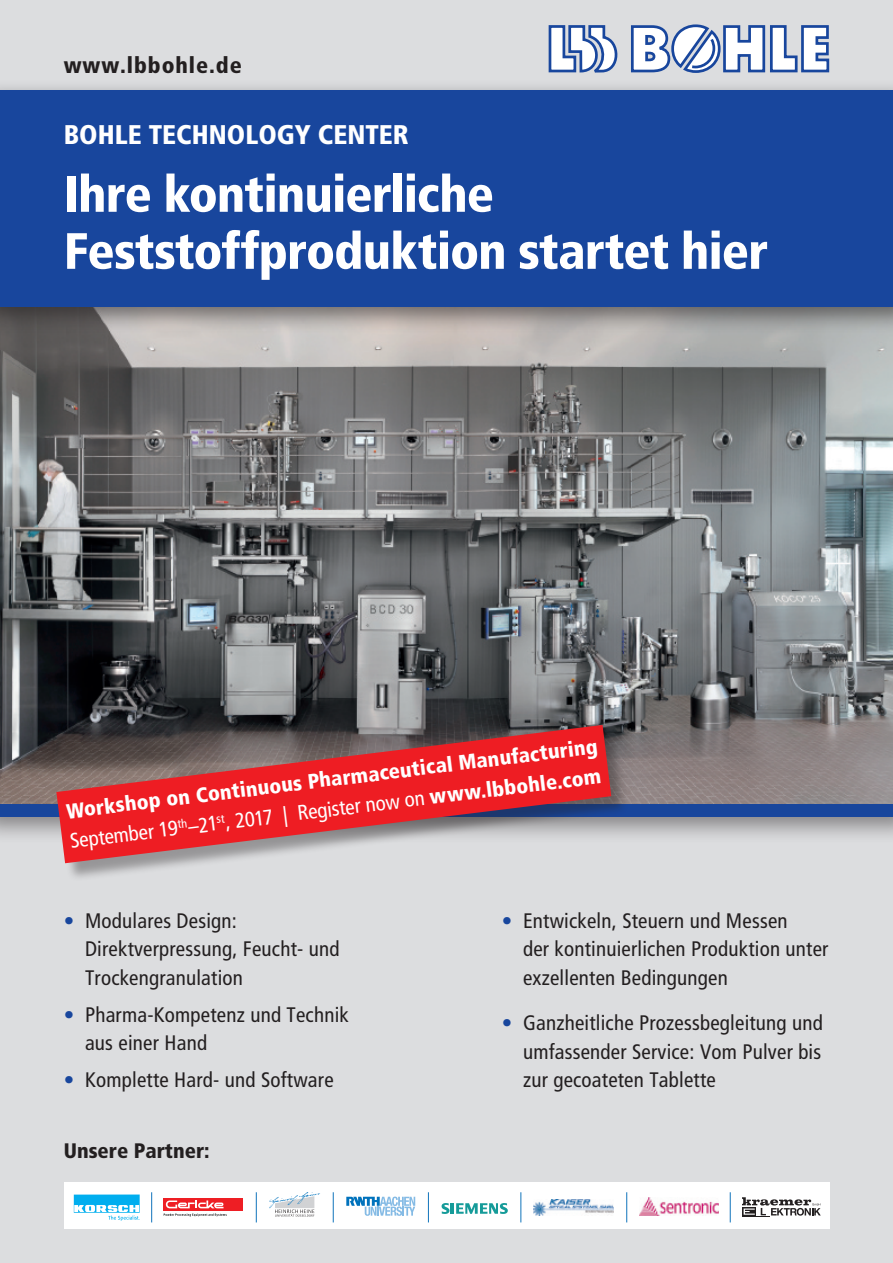
<style>
.page{position:relative;width:893px;height:1263px;background:#dcdddf}
.page>*{position:absolute;margin:0;border:0;box-sizing:border-box;transform-origin:0 0}
.t1{font:900 condensed 51px/57px "Frutiger";letter-spacing:-.015em;color:#fff}
.t2{font:900 condensed 27px "Frutiger";color:#fff}
.t3{font:900 condensed 22.5px "Frutiger";letter-spacing:.04em;color:#231f20}
.t4{font:condensed 21px/28.5px "Frutiger";letter-spacing:.01em;color:#231f20}
.t5{font:900 condensed 21px/30px "Frutiger";color:#fff}
.t6{font:900 condensed 21px "Frutiger";color:#231f20}
.s1{font-weight:400}
.s2{color:#18469d}
</style>
<div class="page">
<img style="left:0;top:334px;width:893px;height:469px">
<div style="left:58px;top:728px;width:571px;height:154px;background:#231f20;opacity:.37"></div>
<svg style="left:56px;top:725px;width:555px;height:138px;background:#bc4f53"></svg>
<svg style="left:548px;top:25px;width:70px;height:48px"></svg>
<svg style="left:631px;top:24px;width:199px;height:49px"></svg>
<div style="left:0;top:80px;width:893px;height:254px;background:#231f20;opacity:.57"></div>
<div style="left:0;top:90px;width:893px;height:217px;background:#18469d"></div>
<div style="left:64px;top:1183px;width:765px;height:46px;background:#fff"></div>
<hr style="left:151px;top:1192px;width:1px;height:30px;background:#1073bb">
<svg style="left:269px;top:1192px;width:51px;height:25px"></svg>
<div style="left:74px;top:1194px;width:66px;height:19px;background:#00aeef"></div>
<svg style="left:74px;top:1205px;width:65px;height:16px"></svg>
<hr style="left:626px;top:1192px;width:1px;height:30px;background:#1073bb">
<img style="left:534px;top:1199px;width:80px;height:17px">
<hr style="left:256px;top:1192px;width:1px;height:30px;background:#1073bb">
<div style="left:164px;top:1198px;width:79px;height:13px;background:#ee1e24"></div>
<svg style="left:164px;top:1200px;width:63px;height:16px"></svg>
<svg style="left:742px;top:1197px;width:79px;height:19px"></svg>
<hr style="left:521px;top:1192px;width:1px;height:30px;background:#1073bb">
<svg style="left:442px;top:1203px;width:66px;height:11px"></svg>
<hr style="left:730px;top:1192px;width:1px;height:30px;background:#1073bb">
<img style="left:639px;top:1198px;width:79px;height:17px">
<hr style="left:333px;top:1192px;width:1px;height:30px;background:#1073bb">
<svg style="left:346px;top:1196px;width:69px;height:20px"></svg>
<hr style="left:428px;top:1192px;width:1px;height:30px;background:#1073bb">
<p class="t3" style="left:64px;top:52px;width:179px">www.lbbohle.de</p>
<p class="t2" style="left:64px;top:119px;width:347px">BOHLE TECHNOLOGY CENTER</p>
<h1 class="t1" style="left:64px;top:165px;width:706px">Ihre kontinuierliche<br>Feststoffproduktion startet hier</h1>
<p class="t5" style="left:65px;top:796px;width:536px;rotate:-7deg">Workshop on Continuous Pharmaceutical Manufacturing<br><span class="s1">September 19</span><sup>th</sup><span class="s1">–21</span><sup>st</sup><span class="s1">, 2017 | Register now on</span> www.lbbohle.com</p>
<p class="t4" style="left:85px;top:906px;width:256px;text-indent:-21px"><span class="s2">•</span> Modulares Design:<br>Direktverpressung, Feucht- und<br>Trockengranulation</p>
<p class="t4" style="left:85px;top:1000px;width:265px;text-indent:-21px"><span class="s2">•</span> Pharma-Kompetenz und Technik aus einer Hand</p>
<p class="t4" style="left:64px;top:1066px;width:271px"><span class="s2">•</span> Komplette Hard- und Software</p>
<p class="t6" style="left:64px;top:1138px;width:147px">Unsere Partner:</p>
<p class="t4" style="left:523px;top:906px;width:307px;text-indent:-21px"><span class="s2">•</span> Entwickeln, Steuern und Messen<br>der kontinuierlichen Produktion unter exzellenten Bedingungen</p>
<p class="t4" style="left:523px;top:1009px;width:301px;text-align:justify;text-indent:-21px"><span class="s2">•</span> Ganzheitliche Prozessbegleitung und umfassender Service: Vom Pulver bis zur gecoateten Tablette</p>
</div>
